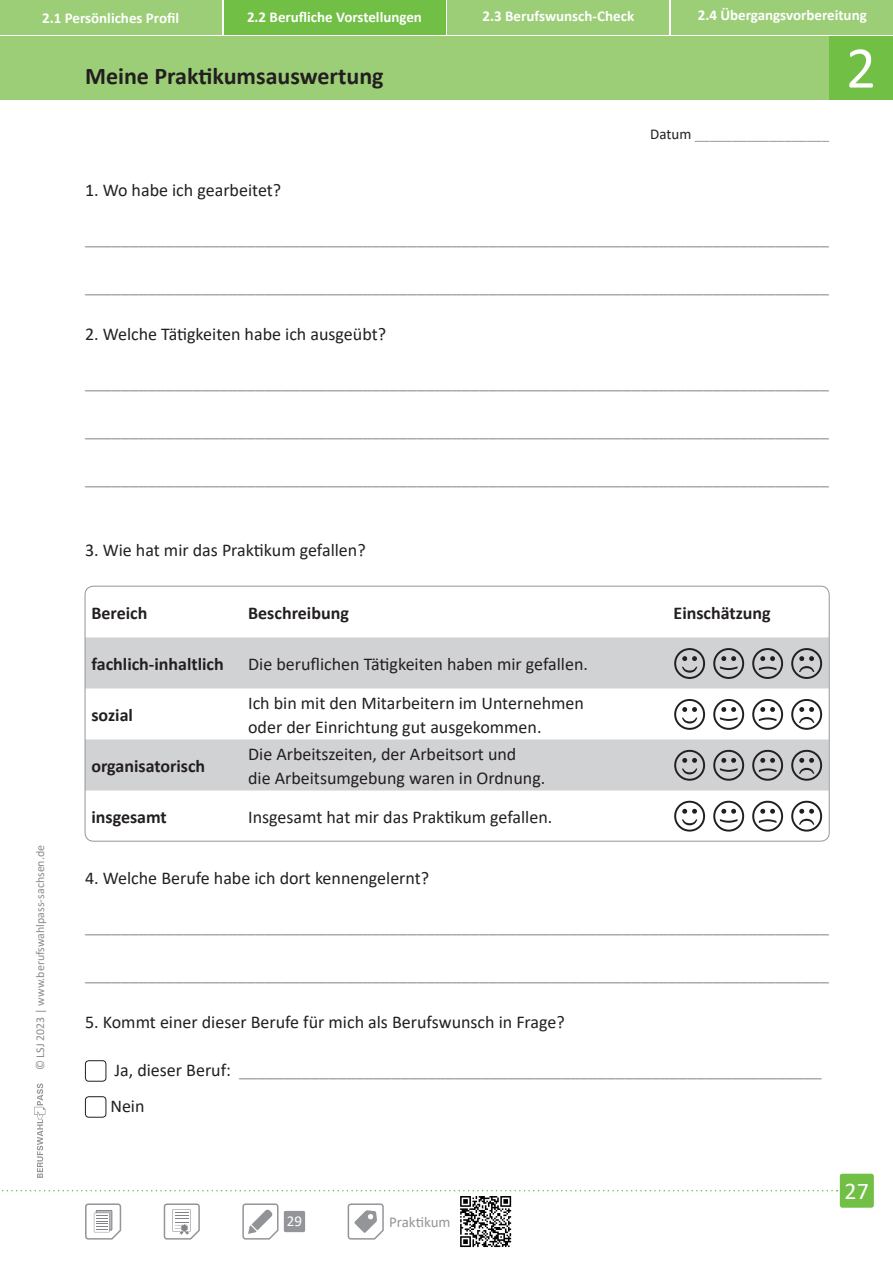
<style>
.page{position:relative;width:893px;height:1263px;background:#fff}
.page>*{position:absolute;margin:0;border:0;box-sizing:border-box;transform-origin:0 0}
.t1{font:700 24px "Calibri";color:#231f20}
.t2{font:24px "Calibri";color:#fff}
.Text{font:18px "Calibri";color:#939598}
.Text-2{font:18px "Calibri";color:#231f20}
.t3{font:700 18px "Calibri";color:#231f20}
.t4{font:700 15px "Calibri";color:#fff}
.Text-3{font:15px "Calibri";color:#939598}
.t5{font:15px "Calibri";color:#fff}
.Überschrift_gross{font:12px "Calibri";color:#8a8c8f}
.s1{color:#231f20}
</style>
<div class="page">
<div style="left:0;top:37px;width:829px;height:63px;background:#9cce77"></div>
<div style="left:0;top:0;width:221px;height:34px;background:#9cce77"></div>
<div style="left:224px;top:0;width:221px;height:34px;background:#71bf44"></div>
<div style="left:448px;top:0;width:221px;height:34px;background:#9cce77"></div>
<div style="left:672px;top:0;width:221px;height:34px;background:#9cce77"></div>
<div style="left:840px;top:1174px;width:34px;height:34px;background:#71bf44;border-radius:3px"></div>
<svg style="left:87px;top:637px;width:741px;height:153px;fill:#d1d2d4"></svg>
<div style="left:85px;top:1060px;width:21px;height:21px;border:1px solid #231f20;border-radius:3px"></div>
<div style="left:85px;top:1096px;width:21px;height:21px;border:1px solid #231f20;border-radius:3px"></div>
<svg style="left:791px;top:648px;width:31px;height:31px"></svg>
<svg style="left:674px;top:648px;width:31px;height:31px"></svg>
<svg style="left:713px;top:648px;width:31px;height:31px"></svg>
<svg style="left:752px;top:648px;width:31px;height:31px"></svg>
<svg style="left:791px;top:699px;width:31px;height:31px"></svg>
<svg style="left:674px;top:699px;width:31px;height:31px"></svg>
<svg style="left:713px;top:699px;width:31px;height:31px"></svg>
<svg style="left:752px;top:699px;width:31px;height:31px"></svg>
<svg style="left:791px;top:750px;width:31px;height:31px"></svg>
<svg style="left:674px;top:750px;width:31px;height:31px"></svg>
<svg style="left:713px;top:750px;width:31px;height:31px"></svg>
<svg style="left:752px;top:750px;width:31px;height:31px"></svg>
<svg style="left:791px;top:801px;width:31px;height:30px"></svg>
<svg style="left:674px;top:801px;width:31px;height:30px"></svg>
<svg style="left:713px;top:801px;width:31px;height:30px"></svg>
<svg style="left:752px;top:801px;width:31px;height:30px"></svg>
<div style="left:829px;top:37px;width:64px;height:63px;background:#71bf44"></div>
<svg style="left:849px;top:49px;width:24px;height:39px"></svg>
<div style="left:85px;top:586px;width:745px;height:255px;border:1px solid #939598;border-radius:9px"></div>
<svg style="left:2px;top:1190px;width:835px;height:57px"></svg>
<svg style="left:34px;top:1083px;width:11px;height:95px"></svg>
<p class="t4" style="left:42px;top:7px;width:138px">2.1 Persönliches Profil</p>
<p class="t4" style="left:247px;top:6px;width:176px">2.2 Berufliche Vorstellungen</p>
<p class="t4" style="left:483px;top:5px;width:153px">2.3 Berufswunsch-Check</p>
<p class="t4" style="left:698px;top:5px;width:171px">2.4 Übergangsvorbereitung</p>
<p class="t1" style="left:85px;top:59px;width:300px">Meine Praktikumsauswertung</p>
<p class="Text-2" style="left:85px;top:178px;width:198px">1. Wo habe ich gearbeitet?</p>
<p class="Text-3" style="left:650px;top:123px;width:181px"><span class="s1">Datum</span> __________________</p>
<p class="Text" style="left:85px;top:226px;width:746px">___________________________________________________________________________________</p>
<p class="Text" style="left:85px;top:274px;width:746px">___________________________________________________________________________________</p>
<p class="Text-2" style="left:85px;top:322px;width:303px">2. Welche Tätigkeiten habe ich ausgeübt?</p>
<p class="Text" style="left:85px;top:370px;width:746px">___________________________________________________________________________________</p>
<p class="Text" style="left:85px;top:418px;width:746px">___________________________________________________________________________________</p>
<p class="Text" style="left:85px;top:466px;width:746px">___________________________________________________________________________________</p>
<p class="Text-2" style="left:85px;top:538px;width:282px">3. Wie hat mir das Praktikum gefallen?</p>
<p class="t3" style="left:91px;top:600px;width:58px">Bereich</p>
<p class="t3" style="left:248px;top:600px;width:102px">Beschreibung</p>
<p class="t3" style="left:674px;top:600px;width:99px">Einschätzung</p>
<p class="t3" style="left:91px;top:651px;width:134px">fachlich-inhaltlich</p>
<p class="Text-2" style="left:248px;top:651px;width:341px">Die beruflichen Tätigkeiten haben mir gefallen.</p>
<p class="t3" style="left:91px;top:702px;width:43px">sozial</p>
<p class="Text-2" style="left:248px;top:690px;width:337px">Ich bin mit den Mitarbeitern im Unternehmen</p>
<p class="Text-2" style="left:248px;top:714px;width:295px">oder der Einrichtung gut ausgekommen.</p>
<p class="t3" style="left:91px;top:753px;width:115px">organisatorisch</p>
<p class="Text-2" style="left:248px;top:741px;width:270px">Die Arbeitszeiten, der Arbeitsort und</p>
<p class="Text-2" style="left:248px;top:765px;width:299px">die Arbeitsumgebung waren in Ordnung.</p>
<p class="Überschrift_gross" style="left:32px;top:1070px;width:227px;rotate:-90deg">© LSJ 2023 | www.berufswahlpass-sachsen.de</p>
<p class="t3" style="left:91px;top:804px;width:77px">insgesamt</p>
<p class="Text-2" style="left:248px;top:804px;width:306px">Insgesamt hat mir das Praktikum gefallen.</p>
<p class="Text-2" style="left:85px;top:865px;width:346px">4. Welche Berufe habe ich dort kennengelernt?</p>
<p class="Text" style="left:85px;top:913px;width:746px">___________________________________________________________________________________</p>
<p class="Text" style="left:85px;top:961px;width:746px">___________________________________________________________________________________</p>
<p class="Text-2" style="left:85px;top:1009px;width:481px">5. Kommt einer dieser Berufe für mich als Berufswunsch in Frage?</p>
<p class="Text" style="left:114px;top:1057px;width:709px"><span class="s1">Ja, dieser Beruf:</span> _________________________________________________________________</p>
<p class="Text-2" style="left:110px;top:1093px;width:36px">Nein</p>
<p class="t5" style="left:287px;top:1210px;width:17px">29</p>
<p class="Text-3" style="left:389px;top:1212px;width:63px">Praktikum</p>
<p class="t2" style="left:845px;top:1174px;width:26px">27</p>
</div>
